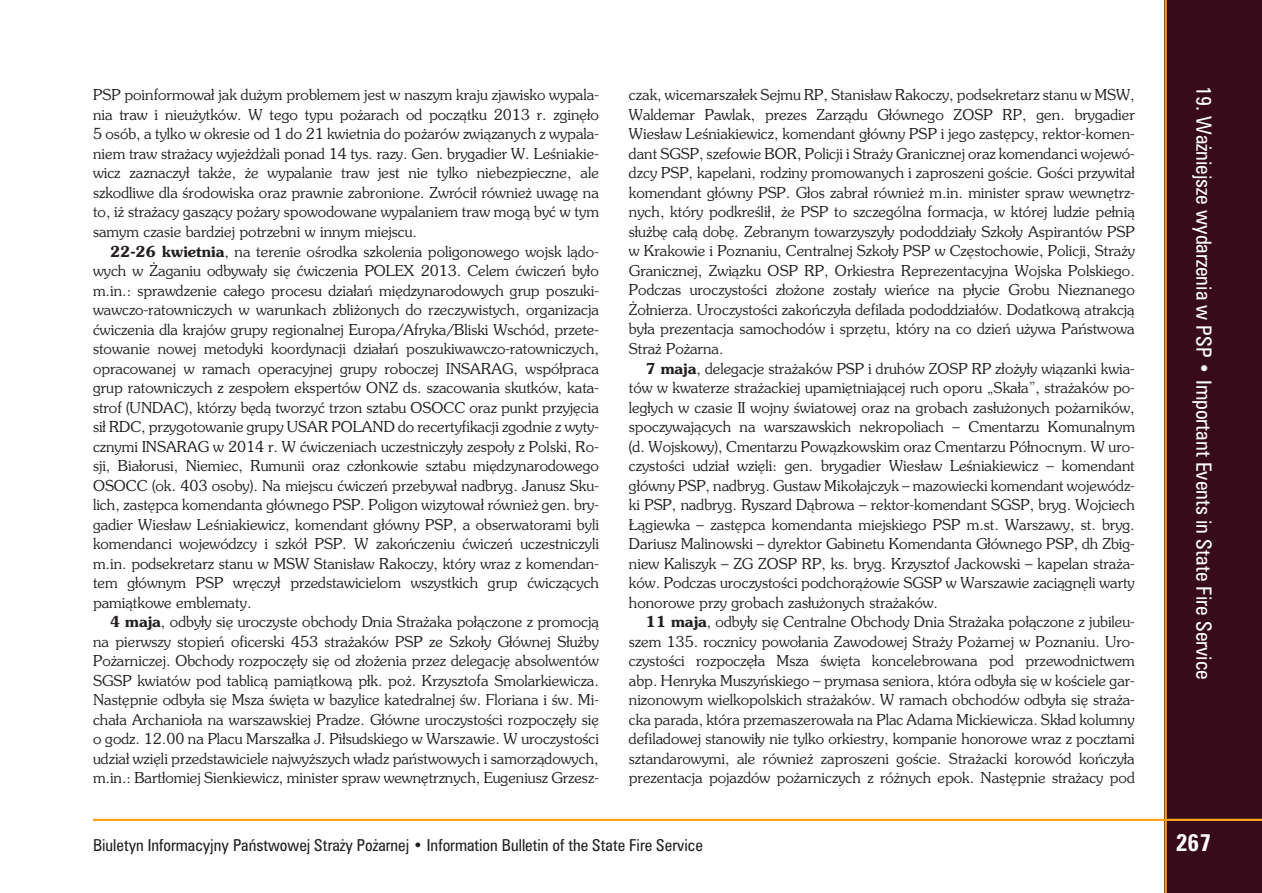
<style>
.page{position:relative;width:1262px;height:893px;background:#fff}
.page>*{position:absolute;margin:0;border:0;box-sizing:border-box;transform-origin:0 0}
.t1{font:700 24px "Zurich Cn EU";color:#fff}
.t2{font:21px "Zurich Cn EU";color:#fff}
.t3{font:16.5px "Zurich Cn EU";color:#231f20}
.t4{font:15px/19.5px "Southern";color:#231f20;text-align:justify}
.s1{font-weight:700}
</style>
<div class="page">
<div style="left:1165px;top:0;width:97px;height:893px;background:#370b1a"></div>
<hr style="left:1165px;top:0;width:2px;height:893px;background:#f9a51b">
<hr style="left:93px;top:819px;width:1169px;height:2px;background:#f9a51b">
<p class="t4" style="left:93px;top:86px;width:508px">PSP po in for mo wa³ jak du ¿ym pro ble mem jest w na szym kra ju zja wi sko wy pa la - nia traw i nie u¿y t ków. W tego typu po ¿a rach od pocz¹tku 2013 r. zgi nê³o 5 osób, a ty l ko w okre sie od 1 do 21 kwie t nia do po ¿a rów zwi¹za nych z wy pa la - niem traw stra ¿a cy wy je ¿ d¿a li ponad 14 tys. razy. Gen. bry ga dier W. Le œ nia kie - wicz za zna czy³ ta k ¿e, ¿e wy pa la nie traw jest nie ty l ko nie bez pie cz ne, ale szko d li we dla œro do wi ska oraz pra w nie za bro nio ne. Zwró ci³ rów nie¿ uwa gê na to, i¿ stra ¿a cy gasz¹cy po ¿a ry spo wo do wa ne wy pa la niem traw mog¹ byæ w tym sa mym cza sie bar dziej po trze b ni w in nym mie j s cu.</p>
<p class="t4" style="left:93px;top:242px;width:508px;text-indent:17px"><span class="s1">22-26 kwie t nia</span>, na te re nie oœro d ka szko le nia poli go no we go wojsk l¹do - wych w ¯aganiu od by wa³y siê æwi cze nia POLEX 2013. Ce lem æwi czeñ by³o m.in.: spra w dze nie ca³ego pro ce su dzia³añ miê dzyna ro do wych grup poszuki - wawczo- ratow ni czych w wa run kach zbli ¿o nych do rze czy wi s tych, or ga ni za cja æwi cze nia dla kra jów gru py re gio na l nej Eu ro pa/Afry ka/Bli ski Wschód, prze te - sto wa nie no wej me to dy ki ko or dy na cji dzia³añ poszuki wawczo- ratow ni czych, opra co wa nej w ra mach ope ra cy j nej gru py ro bo czej INSARAG, wspó³pra ca grup ra to w ni czych z ze spo³em eks per tów ONZ ds. sza co wa nia sku t ków, ka ta - strof (UNDAC), któ rzy bêd¹ two rzyæ trzon szta bu OSOCC oraz punkt przy jê cia si³ RDC, przy go to wa nie gru py USAR POLAND do rece rty fi ka cji zgod nie z wy ty - cz ny mi INSARAG w 2014 r. W æwi cze niach ucze st ni czy³y ze spo³y z Polski, Ro&shy;sji, Bia³oru si, Nie miec, Ru mu nii oraz cz³on ko wie szta bu miê dzyna rodo we go OSOCC (ok. 403 oso by). Na mie j s cu æwi czeñ prze by wa³ nad bryg. Ja nusz Sku - lich, za stê pca ko men dan ta g³ów ne go PSP. Po li gon wi zy to wa³ rów nie¿ gen. bry - ga dier Wies³aw Le œ nia kie wicz, ko men dant g³ówny PSP, a obse rwa to ra mi byli ko men dan ci wo je wó dz cy i szkó³ PSP. W za ko ñ cze niu æwi czeñ ucze st ni czy li m.in. podse kre tarz sta nu w MSW Sta nis³aw Ra ko czy, który wraz z ko men dan - tem g³ów nym PSP wrê czy³ przed sta wi cie lom wszy stkich grup æwicz¹cych pami¹tko we em b le ma ty.</p>
<p class="t4" style="left:93px;top:613px;width:508px;text-indent:17px"><span class="s1">4 maja</span>, odby³y siê uro czy ste ob cho dy Dnia Stra ¿a ka po³¹czo ne z pro mocj¹ na pier wszy sto pieñ ofi ce r ski 453 stra¿a ków PSP ze Szko³y G³ów nej S³u¿by Po¿arniczej. Ob cho dy roz po czê³y siê od z³o¿e nia przez de le ga cjê ab so l wen tów SGSP kwia tów pod ta b lic¹ pami¹tkow¹ p³k. po¿. Krzy szto fa Smo lar kie wi cza.<br>Na stê p nie odby³a siê Msza œwiê ta w ba zy li ce ka te dra l nej œw. Flo ria na i œw. Mi - cha³a Ar cha nio³a na wa r sza wskiej Pra dze. G³ówne uro czy sto œci roz po czê³y siê o godz. 12.00 na Pla cu Ma r sza³ka J. Pi³su d skie go w Wa r sza wie. W uro czy sto œci udzia³ wziê li przed sta wi cie le naj wy ¿szych w³adz pa ñ stwo wych i sa morz¹do wych, m.in.: Bart³omiej Sien kie wicz, mi ni ster spraw we wnê trz nych, Eu ge niusz Grze sz -</p>
<p class="t4" style="left:629px;top:86px;width:508px">czak, wi ce ma r sza³ek Se j mu RP, Sta nis³aw Ra ko czy, pod se kre tarz sta nu w MSW, Wa l de mar Pa w lak, pre zes Zarz¹du G³ów ne go ZOSP RP, gen. bry ga dier Wies³aw Le œ nia kie wicz, ko men dant g³ówny PSP i jego za stê pcy, rekto r- ko men - dant SGSP, sze fo wie BOR, Po li cji i Stra ¿y Gra ni cz nej oraz ko men dan ci wo je wó - dz cy PSP, ka pe la ni, ro dzi ny pro mo wa nych i za pro sze ni go œcie. Go œci przy wi ta³ ko men dant g³ówny PSP. G³os za bra³ rów nie¿ m.in. mini ster spraw we wnê trz - nych, któ ry pod kre œli³, ¿e PSP to szcze gó l na fo r ma cja, w któ rej lu dzie pe³ni¹ s³u¿bê ca³¹ dobê. Ze bra nym to wa rzy szy³y pod od dzia³y Szko³y Aspi ran tów PSP w Kra ko wie i Po zna niu, Cen tra l nej Szko³y PSP w Czê sto cho wie, Po li cji, Stra ¿y Gra ni cz nej, Zwi¹zku OSP RP, Or kie stra Re pre zen tacy jna Wo j ska Pol skie go.<br>Pod czas uro czy sto œci z³o¿o ne zo sta³y wie ñ ce na p³ycie Gro bu Nie zna ne go ¯o³nie rza. Uro czy sto œci za ko ñ czy³a de fi la da pod od dzia³ów. Do da t kow¹ atrakcj¹ by³a pre zen ta cja sa mo cho dów i sprzê tu, któ ry na co dzieñ u¿y wa Pa ñ stwo wa Stra¿ Po ¿a r na.</p>
<p class="t4" style="left:629px;top:359px;width:508px;text-indent:17px"><span class="s1">7 maja</span>, de le ga cje stra ¿a ków PSP i dru hów ZOSP RP z³o¿y³y wi¹za nki kwia - tów w kwa te rze stra ¿a c kiej upa miê t niaj¹cej ruch opo ru „Ska³a”, stra ¿a ków po - leg³ych w cza sie II wo j ny œwia to wej oraz na gro bach zas³u¿o nych po ¿a r ni ków, spo czy waj¹cych na wa r sza wskich ne kro po liach – Cmen ta rzu Ko mu na l nym (d. Wo j sko wy), Cmen ta rzu Pow¹zko wskim oraz Cmen ta rzu Pó³no c nym. W uro - czy sto œci udzia³ wziê li: gen. bry ga dier Wies³aw Le œ nia kie wicz – ko men dant g³ówny PSP, nad bryg. Gu staw Miko³aj czyk – ma zo wie cki ko men dant wo je wó dz - ki PSP, nad bryg. Ry szard D¹bro wa – rekto r- ko men dant SGSP, bryg. Wo j ciech £¹gie w ka – za stê pca ko men dan ta mie j skie go PSP m.st. Wa r sza wy, st. bryg.<br>Dariusz Ma li no wski – dy re ktor Ga bi ne tu Ko men dan ta G³ów ne go PSP, dh Zbi g - niew Ka li szyk – ZG ZOSP RP, ks. bryg. Krzy sztof Ja c ko wski – ka pe lan stra ¿a - ków. Pod czas uro czy sto œci pod chor¹¿o wie SGSP w Wa r sza wie zaci¹gnê li wa r ty ho no ro we przy gro bach zas³u¿o nych stra ¿a ków.</p>
<p class="t4" style="left:629px;top:613px;width:507px;text-indent:17px"><span class="s1">11 maja</span>, odby³y siê Cen tra l ne Ob cho dy Dnia Stra ¿a ka po³¹czo ne z ju bi le u - szem 135. ro cz ni cy powo³ania Za wo do wej Stra ¿y Po ¿a r nej w Po zna niu. Uro - czy sto œci roz po czê³a Msza œwiê ta kon cele bro wa na pod prze wod ni c twem abp. Hen ry ka Mu szy ñ skie go – pry ma sa se nio ra, któ ra odby³a siê w ko œcie le gar - ni zo no wym wiel ko po l skich stra ¿a ków. W ra mach ob cho dów odby³a siê stra ¿a - cka pa ra da, któ ra prze ma sze ro wa³a na Plac Ada ma Mi c kie wi cza. Sk³ad ko lu m ny de fi la do wej sta no wi³y nie ty l ko or kie stry, ko m pa nie ho no ro we wraz z po czta mi sztan da ro wy mi, ale rów nie¿ za pro sze ni go œcie. Stra ¿a cki ko ro wód ko ñ czy³a prezentacja po ja z dów po ¿a r ni czych z ró ¿ nych epok. Na stê p nie stra ¿a cy pod</p>
<h2 class="t2" style="left:1217px;top:86px;width:596px;rotate:90deg">19. Wa¿niejsze wydarzenia w PSP • Important Events in State Fire Service</h2>
<p class="t3" style="left:93px;top:835px;width:611px">Biuletyn Informacyjny Pañstwowej Stra¿y Po¿arnej • Information Bulletin of the State Fire Service</p>
<h1 class="t1" style="left:1176px;top:828px;width:37px">267</h1>
</div>
